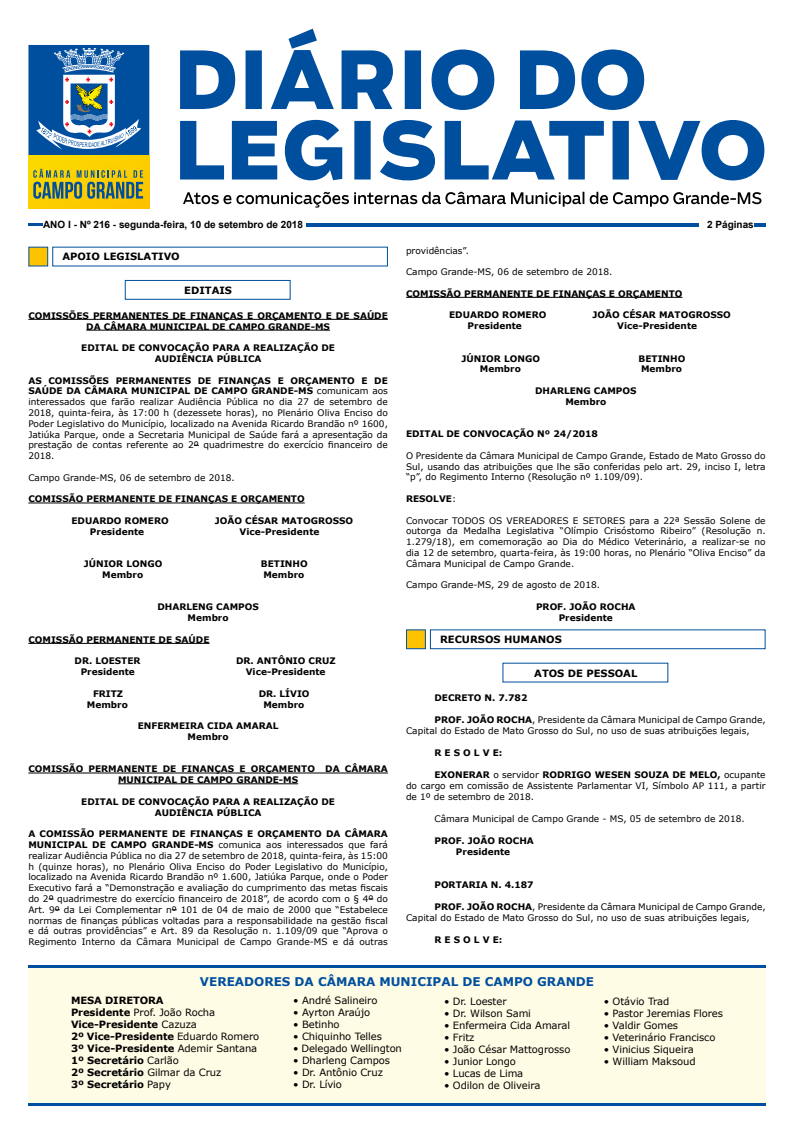
<style>
.page{position:relative;width:794px;height:1134px;background:#fff}
.page>*{position:absolute;margin:0;border:0;box-sizing:border-box;transform-origin:0 0}
.t1{font:700 12px "Verdana";color:#004f9f}
.t2{font:10px "Verdana";letter-spacing:-.01em;color:#000}
.t3{font:700 10px/12px "Verdana";letter-spacing:-.01em;color:#000}
.t4{font:700 10px "Arial";color:#000}
.t5{font:9px/10.8px "Verdana";color:#000;text-align:justify}
.t6{font:700 9px/10.8px "Verdana";color:#000;text-align:center}
.s1{font-weight:700}
.s2{font-weight:400}
</style>
<div class="page">
<svg style="left:180px;top:29px;width:584px;height:151px"></svg>
<svg style="left:183px;top:192px;width:578px;height:16px"></svg>
<div style="left:29px;top:155px;width:120px;height:53px;background:#fcd000"></div>
<svg style="left:33px;top:169px;width:110px;height:30px"></svg>
<svg style="left:28px;top:45px;width:121px;height:110px;background:#3e77ae"></svg>
<hr style="left:28px;top:223px;width:14px;height:3px;background:#004f9f">
<hr style="left:306px;top:223px;width:393px;height:3px;background:#004f9f">
<svg style="left:754px;top:223px;width:11px;height:3px"></svg>
<div style="left:28px;top:965px;width:737px;height:138px;background:#fffce5"></div>
<hr style="left:28px;top:965px;width:737px;height:3px;background:#004f9f">
<hr style="left:28px;top:1103px;width:737px;height:3px;background:#004f9f">
<div style="left:28px;top:247px;width:20px;height:19px;background:#fdc300"></div>
<div style="left:125px;top:280px;width:166px;height:20px;background:#fff;border:1px solid #004f9f"></div>
<hr style="left:28px;top:319px;width:360px;height:1px;background:#000">
<hr style="left:86px;top:330px;width:244px;height:1px;background:#000">
<hr style="left:28px;top:502px;width:277px;height:1px;background:#000">
<hr style="left:28px;top:643px;width:182px;height:1px;background:#000">
<hr style="left:28px;top:772px;width:360px;height:1px;background:#000">
<hr style="left:118px;top:783px;width:180px;height:1px;background:#000">
<hr style="left:406px;top:297px;width:276px;height:1px;background:#000">
<div style="left:406px;top:629px;width:20px;height:20px;background:#fdc300;border:1px solid #004f9f"></div>
<div style="left:430px;top:629px;width:335px;height:20px;background:#fff;border:1px solid #004f9f"></div>
<p class="t4" style="left:43px;top:218px;width:261px">ANO I - Nº 216 - segunda-feira, 10 de setembro de 2018</p>
<p class="t4" style="left:707px;top:218px;width:48px">2 Páginas</p>
<p class="t3" style="left:62px;top:250px;width:119px">APOIO LEGISLATIVO</p>
<p class="t3" style="left:184px;top:284px;width:49px">EDITAIS</p>
<p class="t6" style="left:28px;top:310px;width:361px">COMISSÕES PERMANENTES DE FINANÇAS E ORÇAMENTO E DE SAÚDE<br>DA CÂMARA MUNICIPAL DE CAMPO GRANDE-MS</p>
<p class="t6" style="left:81px;top:342px;width:255px">EDITAL DE CONVOCAÇÃO PARA A REALIZAÇÃO DE<br>AUDIÊNCIA PÚBLICA</p>
<p class="t5" style="left:28px;top:375px;width:361px"><span class="s1">AS COMISSÕES PERMANENTES DE FINANÇAS E ORÇAMENTO E DE SAÚDE DA CÂMARA MUNICIPAL DE CAMPO GRANDE-MS</span> comunicam aos interessados que farão realizar Audiência Pública no dia 27 de setembro de 2018, quinta-feira, às 17:00 h (dezessete horas), no Plenário Oliva Enciso do Poder Legislativo do Município, localizado na Avenida Ricardo Brandão nº 1600, Jatiúka Parque, onde a Secretaria Municipal de Saúde fará a apresentação da prestação de contas referente ao 2º quadrimestre do exercício financeiro de 2018.</p>
<p class="t5" style="left:28px;top:472px;width:208px">Campo Grande-MS, 06 de setembro de 2018.</p>
<p class="t6" style="left:28px;top:493px;width:278px">COMISSÃO PERMANENTE DE FINANÇAS E ORÇAMENTO</p>
<p class="t6" style="left:71px;top:515px;width:99px">EDUARDO ROMERO</p>
<p class="t6" style="left:215px;top:515px;width:140px">JOÃO CÉSAR MATOGROSSO</p>
<p class="t6" style="left:90px;top:526px;width:56px">Presidente</p>
<p class="t6" style="left:240px;top:526px;width:81px">Vice-Presidente</p>
<p class="t6" style="left:84px;top:558px;width:80px">JÚNIOR LONGO</p>
<p class="t6" style="left:261px;top:558px;width:48px">BETINHO</p>
<p class="t6" style="left:102px;top:569px;width:42px">Membro</p>
<p class="t6" style="left:263px;top:569px;width:42px">Membro</p>
<p class="t6" style="left:157px;top:601px;width:103px">DHARLENG CAMPOS<br>Membro</p>
<p class="t6" style="left:28px;top:634px;width:183px">COMISSÃO PERMANENTE DE SAÚDE</p>
<p class="t6" style="left:75px;top:655px;width:68px">DR. LOESTER</p>
<p class="t6" style="left:236px;top:655px;width:101px">DR. ANTÔNIO CRUZ</p>
<p class="t6" style="left:81px;top:666px;width:56px">Presidente</p>
<p class="t6" style="left:246px;top:666px;width:81px">Vice-Presidente</p>
<p class="t6" style="left:93px;top:688px;width:32px">FRITZ</p>
<p class="t6" style="left:259px;top:688px;width:52px">DR. LÍVIO</p>
<p class="t6" style="left:87px;top:699px;width:42px">Membro</p>
<p class="t6" style="left:263px;top:699px;width:42px">Membro</p>
<p class="t6" style="left:138px;top:720px;width:142px">ENFERMEIRA CIDA AMARAL<br>Membro</p>
<p class="t6" style="left:28px;top:763px;width:361px">COMISSÃO PERMANENTE DE FINANÇAS E ORÇAMENTO DA CÂMARA<br>MUNICIPAL DE CAMPO GRANDE-MS</p>
<p class="t6" style="left:81px;top:796px;width:255px">EDITAL DE CONVOCAÇÃO PARA A REALIZAÇÃO DE<br>AUDIÊNCIA PÚBLICA</p>
<p class="t5" style="left:28px;top:828px;width:361px"><span class="s1">A COMISSÃO PERMANENTE DE FINANÇAS E ORÇAMENTO DA CÂMARA MUNICIPAL DE CAMPO GRANDE-MS</span> comunica aos interessados que fará realizar Audiência Pública no dia 27 de setembro de 2018, quinta-feira, às 15:00 h (quinze horas), no Plenário Oliva Enciso do Poder Legislativo do Município, localizado na Avenida Ricardo Brandão nº 1.600, Jatiúka Parque, onde o Poder Executivo fará a “Demonstração e avaliação do cumprimento das metas fiscais do 2º quadrimestre do exercício financeiro de 2018”, de acordo com o § 4º do Art. 9º da Lei Complementar nº 101 de 04 de maio de 2000 que “Estabelece normas de finanças públicas voltadas para a responsabilidade na gestão fiscal e dá outras providências” e Art. 89 da Resolução n. 1.109/09 que “Aprova o Regimento Interno da Câmara Municipal de Campo Grande-MS e dá outras</p>
<p class="t5" style="left:406px;top:245px;width:65px">providências”.</p>
<p class="t5" style="left:406px;top:266px;width:208px">Campo Grande-MS, 06 de setembro de 2018.</p>
<p class="t6" style="left:406px;top:288px;width:278px">COMISSÃO PERMANENTE DE FINANÇAS E ORÇAMENTO</p>
<p class="t6" style="left:449px;top:309px;width:99px">EDUARDO ROMERO</p>
<p class="t6" style="left:592px;top:309px;width:140px">JOÃO CÉSAR MATOGROSSO</p>
<p class="t6" style="left:467px;top:320px;width:56px">Presidente</p>
<p class="t6" style="left:617px;top:320px;width:81px">Vice-Presidente</p>
<p class="t6" style="left:461px;top:353px;width:80px">JÚNIOR LONGO</p>
<p class="t6" style="left:638px;top:353px;width:48px">BETINHO</p>
<p class="t6" style="left:480px;top:363px;width:42px">Membro</p>
<p class="t6" style="left:641px;top:363px;width:42px">Membro</p>
<p class="t6" style="left:535px;top:385px;width:103px">DHARLENG CAMPOS<br>Membro</p>
<p class="t6" style="left:406px;top:428px;width:193px">EDITAL DE CONVOCAÇÃO Nº 24/2018</p>
<p class="t5" style="left:406px;top:450px;width:361px">O Presidente da Câmara Municipal de Campo Grande, Estado de Mato Grosso do Sul, usando das atribuições que lhe são conferidas pelo art. 29, inciso I, letra “p”, do Regimento Interno (Resolução nº 1.109/09).</p>
<p class="t6" style="left:406px;top:493px;width:52px">RESOLVE<span class="s2">:</span></p>
<p class="t5" style="left:406px;top:515px;width:361px">Convocar TODOS OS VEREADORES E SETORES para a 22ª Sessão Solene de outorga da Medalha Legislativa “Olímpio Crisóstomo Ribeiro” (Resolução n.<br>1.279/18), em comemoração ao Dia do Médico Veterinário, a realizar-se no dia 12 de setembro, quarta-feira, às 19:00 horas, no Plenário “Oliva Enciso” da Câmara Municipal de Campo Grande.</p>
<p class="t5" style="left:406px;top:580px;width:195px">Campo Grande-MS, 29 de agosto de 2018.</p>
<p class="t6" style="left:536px;top:601px;width:101px">PROF. JOÃO ROCHA<br>Presidente</p>
<p class="t3" style="left:440px;top:633px;width:123px">RECURSOS HUMANOS</p>
<p class="t3" style="left:534px;top:667px;width:105px">ATOS DE PESSOAL</p>
<p class="t6" style="left:434px;top:693px;width:94px">DECRETO N. 7.782</p>
<p class="t5" style="left:406px;top:715px;width:361px;text-indent:28px"><span class="s1">PROF. JOÃO ROCHA</span>, Presidente da Câmara Municipal de Campo Grande,<br>Capital do Estado de Mato Grosso do Sul, no uso de suas atribuições legais,</p>
<p class="t6" style="left:434px;top:748px;width:70px">R E S O L V E:</p>
<p class="t5" style="left:406px;top:769px;width:361px;text-indent:28px"><span class="s1">EXONERAR</span> o servidor <span class="s1">RODRIGO WESEN SOUZA DE MELO,</span> ocupante do cargo em comissão de Assistente Parlamentar VI, Símbolo AP 111, a partir de 1º de setembro de 2018.</p>
<p class="t5" style="left:434px;top:814px;width:312px">Câmara Municipal de Campo Grande - MS, 05 de setembro de 2018.</p>
<p class="t6" style="left:434px;top:835px;width:101px">PROF. JOÃO ROCHA<br>Presidente</p>
<p class="t6" style="left:434px;top:879px;width:101px">PORTARIA N. 4.187</p>
<p class="t5" style="left:406px;top:901px;width:361px;text-indent:28px"><span class="s1">PROF. JOÃO ROCHA</span>, Presidente da Câmara Municipal de Campo Grande,<br>Capital do Estado de Mato Grosso do Sul, no uso de suas atribuições legais,</p>
<p class="t6" style="left:434px;top:934px;width:70px">R E S O L V E:</p>
<h1 class="t1" style="left:200px;top:973px;width:395px">VEREADORES DA CÂMARA MUNICIPAL DE CAMPO GRANDE</h1>
<p class="t3" style="left:71px;top:994px;width:190px">MESA DIRETORA<br>Presidente <span class="s2">Prof. João Rocha<br></span>Vice-Presidente <span class="s2">Cazuza<br></span>2º Vice-Presidente <span class="s2">Eduardo Romero<br></span>3º Vice-Presidente <span class="s2">Ademir Santana<br></span>1º Secretário <span class="s2">Carlão<br></span>2º Secretário <span class="s2">Gilmar da Cruz<br></span>3º Secretário <span class="s2">Papy</span></p>
<p class="t2" style="left:293px;top:994px;width:86px">• André Salineiro</p>
<p class="t2" style="left:444px;top:994px;width:64px">• Dr. Loester</p>
<p class="t2" style="left:444px;top:1006px;width:88px">• Dr. Wilson Sami</p>
<p class="t2" style="left:444px;top:1018px;width:128px">• Enfermeira Cida Amaral</p>
<p class="t2" style="left:444px;top:1030px;width:32px">• Fritz</p>
<p class="t2" style="left:444px;top:1042px;width:128px">• João César Mattogrosso</p>
<p class="t2" style="left:444px;top:1054px;width:73px">• Junior Longo</p>
<p class="t2" style="left:444px;top:1066px;width:81px">• Lucas de Lima</p>
<p class="t2" style="left:444px;top:1078px;width:98px">• Odilon de Oliveira</p>
<p class="t2" style="left:293px;top:1006px;width:78px">• Ayrton Araújo</p>
<p class="t2" style="left:293px;top:1018px;width:48px">• Betinho</p>
<p class="t2" style="left:293px;top:1030px;width:90px">• Chiquinho Telles</p>
<p class="t2" style="left:293px;top:1042px;width:110px">• Delegado Wellington</p>
<p class="t2" style="left:293px;top:1054px;width:98px">• Dharleng Campos</p>
<p class="t2" style="left:293px;top:1066px;width:91px">• Dr. Antônio Cruz</p>
<p class="t2" style="left:293px;top:1078px;width:50px">• Dr. Lívio</p>
<p class="t2" style="left:604px;top:994px;width:67px">• Otávio Trad</p>
<p class="t2" style="left:604px;top:1006px;width:121px">• Pastor Jeremias Flores</p>
<p class="t2" style="left:604px;top:1018px;width:76px">• Valdir Gomes</p>
<p class="t2" style="left:604px;top:1030px;width:113px">• Veterinário Francisco</p>
<p class="t2" style="left:604px;top:1042px;width:91px">• Vinicius Siqueira</p>
<p class="t2" style="left:604px;top:1054px;width:93px">• William Maksoud</p>
</div>
